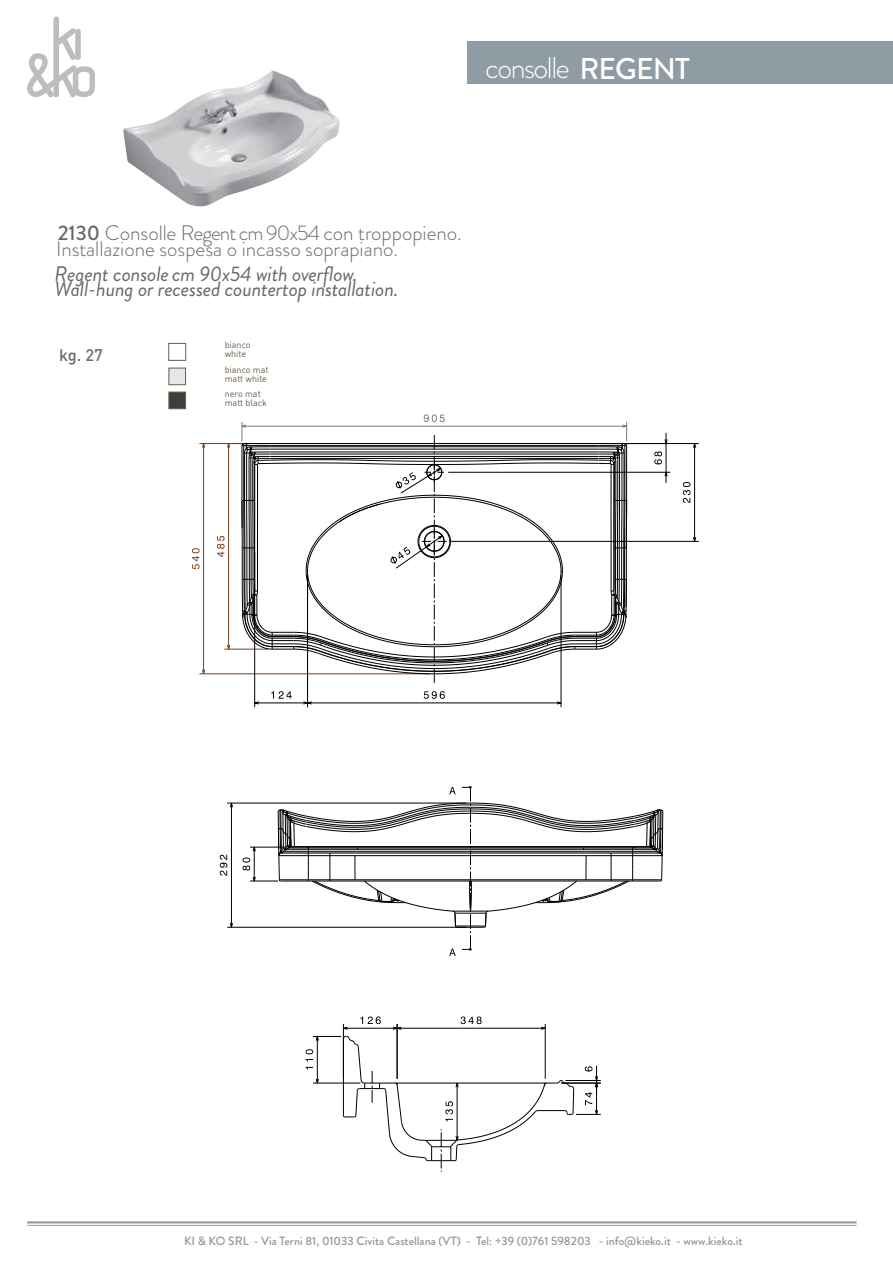
<style>
.page{position:relative;width:893px;height:1263px;background:#fff}
.page>*{position:absolute;margin:0;border:0;box-sizing:border-box;transform-origin:0 0}
.t1{font:300 30px "Brandon Grotesque";letter-spacing:-.05em;color:#fff}
.t2{font:300 21px/15.9px "Brandon Grotesque";color:#66696a}
.t3{font:italic 21px "Brandon Grotesque";letter-spacing:-.01em;color:#66696a}
.t4{font:500 16.5px "DIN";color:#6c6d70}
.t5{font:500 12px "Brandon Grotesque";color:#939598}
.t6{font:9px/9px "DIN";color:#685d49}
.s1{font-weight:500}
</style>
<div class="page">
<div style="left:468px;top:41px;width:425px;height:43px;background:#8f9ca4"></div>
<div style="left:169px;top:343px;width:17px;height:18px;background:#fff;border:1px solid #685d49"></div>
<div style="left:169px;top:368px;width:17px;height:17px;background:#e6e7e9;border:1px solid #685d49"></div>
<div style="left:169px;top:392px;width:17px;height:17px;background:#3e3e3f;border:1px solid #685d49"></div>
<hr style="left:27px;top:1221px;width:829px;height:2px;background:#949fa4">
<hr style="left:27px;top:1225px;width:829px;height:1px;background:#949fa4">
<svg style="left:27px;top:17px;width:68px;height:80px"></svg>
<hr style="left:448px;top:472px;width:222px;height:1px;background:#000001">
<hr style="left:451px;top:541px;width:248px;height:1px;background:#000001">
<hr style="left:603px;top:443px;width:96px;height:1px;background:#000001">
<hr style="left:199px;top:673px;width:231px;height:1px;background:#794017">
<hr style="left:199px;top:443px;width:231px;height:1px;background:#794017">
<hr style="left:224px;top:649px;width:44px;height:1px;background:#794017">
<hr style="left:561px;top:575px;width:1px;height:132px;background:#000001">
<hr style="left:254px;top:553px;width:1px;height:154px;background:#000001">
<hr style="left:307px;top:575px;width:1px;height:132px;background:#000001">
<hr style="left:227px;top:927px;width:239px;height:1px;background:#000001">
<hr style="left:227px;top:803px;width:239px;height:1px;background:#000001">
<svg style="left:654px;top:451px;width:8px;height:13px"></svg>
<hr style="left:666px;top:433px;width:1px;height:50px;background:#000001">
<svg style="left:683px;top:482px;width:8px;height:21px"></svg>
<hr style="left:694px;top:443px;width:1px;height:98px;background:#000001">
<svg style="left:192px;top:548px;width:8px;height:21px"></svg>
<svg style="left:202px;top:669px;width:3px;height:6px"></svg>
<hr style="left:203px;top:443px;width:1px;height:231px;background:#794017">
<svg style="left:217px;top:536px;width:8px;height:21px"></svg>
<hr style="left:228px;top:443px;width:1px;height:206px;background:#794017">
<svg style="left:241px;top:414px;width:387px;height:269px"></svg>
<svg style="left:424px;top:691px;width:21px;height:8px"></svg>
<hr style="left:308px;top:703px;width:253px;height:1px;background:#000001">
<svg style="left:271px;top:691px;width:21px;height:8px"></svg>
<svg style="left:303px;top:701px;width:9px;height:3px"></svg>
<hr style="left:255px;top:703px;width:53px;height:1px;background:#000001">
<svg style="left:220px;top:855px;width:7px;height:21px"></svg>
<hr style="left:231px;top:803px;width:1px;height:124px;background:#000001">
<svg style="left:242px;top:786px;width:422px;height:170px"></svg>
<svg style="left:306px;top:1016px;width:295px;height:156px"></svg>
<hr style="left:397px;top:1028px;width:148px;height:1px;background:#000001">
<img style="left:123px;top:70px;width:217px;height:137px">
<h1 class="t1" style="left:485px;top:47px;width:206px">consolle <span class="s1">REGENT</span></h1>
<h2 class="t2" style="left:56px;top:225px;width:407px"><span class="s1">2130</span> Consolle Regent cm 90x54 con troppopieno.<br>Installazione sospesa o incasso soprapiano.</h2>
<h2 class="t3" style="left:55px;top:260px;width:304px">Regent console cm 90x54 with overflow.</h2>
<h2 class="t3" style="left:55px;top:274px;width:346px">Wall-hung or recessed countertop installation.</h2>
<h3 class="t4" style="left:59px;top:344px;width:46px">kg. 27</h3>
<p class="t6" style="left:225px;top:340px;width:28px">bianco white</p>
<p class="t6" style="left:225px;top:365px;width:45px">bianco mat matt white</p>
<p class="t6" style="left:225px;top:389px;width:44px">nero mat matt black</p>
<p class="t5" style="left:184px;top:1233px;width:560px">KI &amp; KO SRL - Via Terni 81, 01033 Civita Castellana (VT) - Tel: +39 (0)761 598203 - info@kieko.it - www.kieko.it</p>
</div>
